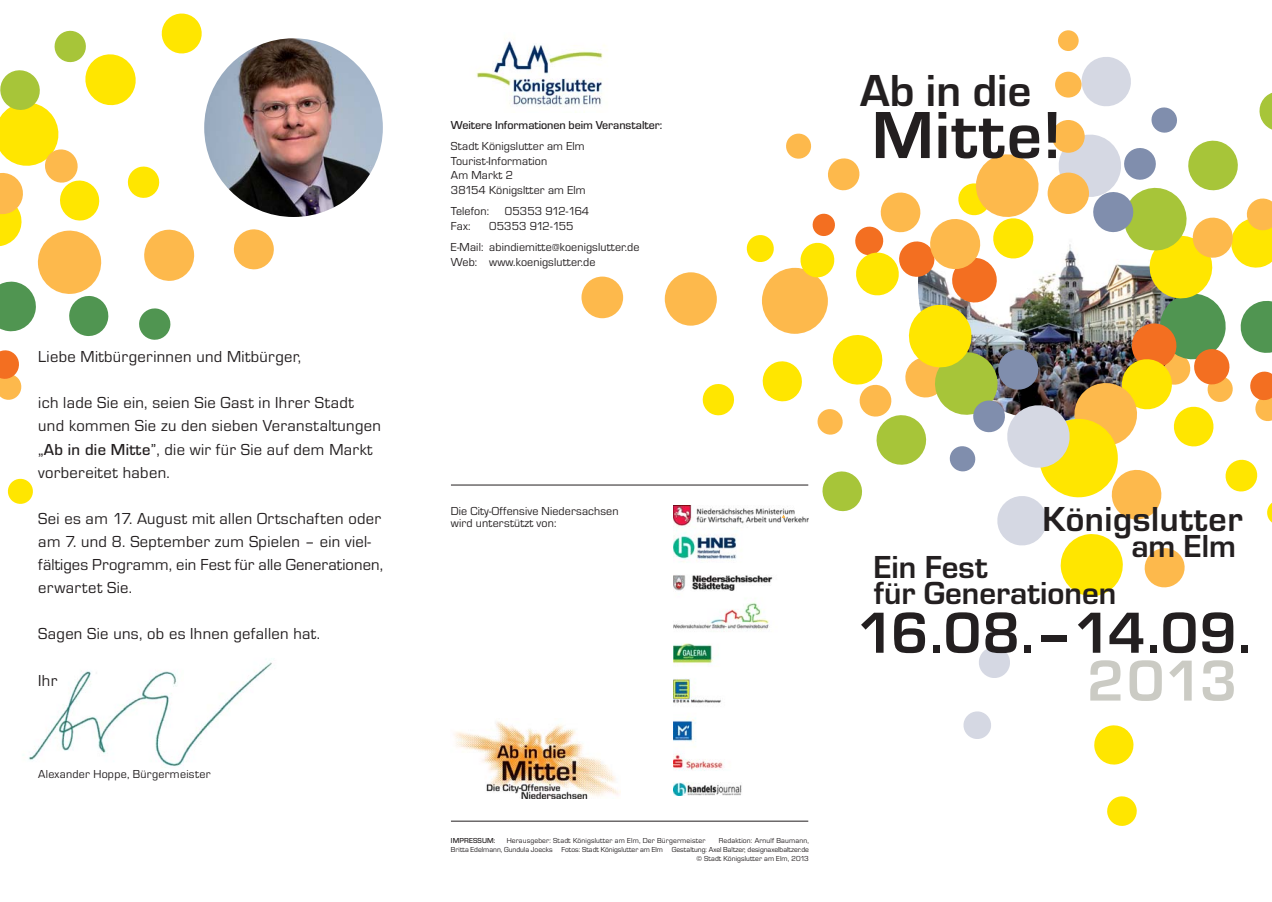
<style>
.page{position:relative;width:1272px;height:902px;background:#fff}
.page>*{position:absolute;margin:0;border:0;box-sizing:border-box;transform-origin:0 0}
.t1{font:700 69px "Eurostile T";letter-spacing:.015em;color:#231f20}
.t2{font:700 60px "Eurostile T";letter-spacing:-.02em;color:#231f20}
.t3{font:700 59.85px "Eurostile T";color:#cbcbc4}
.t4{font:700 46.5px "Eurostile T";color:#231f20}
.t5{font:700 36px "Eurostile T";letter-spacing:.015em;color:#231f20}
.t6{font:700 33px/26.4px "Eurostile T";color:#231f20}
.t7{font:16.5px/23.1px "Eurostile T";letter-spacing:.02em;color:#231f20}
.t8{font:12px/14.4px "Eurostile T";letter-spacing:.01em;color:#231f20}
.t9{font:500 12px "Eurostile T";letter-spacing:-.005em;color:#231f20}
.t10{font:7.5px/9px "Eurostile T";letter-spacing:.01em;color:#231f20;text-align:right}
.t11{font:500 7.5px "Eurostile T";letter-spacing:.015em;color:#231f20}
.s1{font-weight:500}
</style>
<div class="page">
<hr style="left:451px;top:484px;width:357px;height:1px;background:#231f20">
<img style="left:673px;top:505px;width:96px;height:290px">
<img style="left:454px;top:721px;width:167px;height:77px">
<hr style="left:451px;top:820px;width:357px;height:1px;background:#231f20">
<img style="left:476px;top:41px;width:131px;height:72px">
<svg style="left:1094px;top:725px;width:40px;height:40px"></svg>
<svg style="left:702px;top:384px;width:32px;height:32px"></svg>
<svg style="left:979px;top:647px;width:31px;height:31px"></svg>
<div style="left:664px;top:272px;width:53px;height:54px;background:#fdb94c;border-radius:50%"></div>
<div style="left:581px;top:276px;width:42px;height:42px;background:#fdb94c;border-radius:50%"></div>
<div style="left:1057px;top:30px;width:21px;height:21px;background:#fdb94c;border-radius:50%"></div>
<svg style="left:745px;top:57px;width:526px;height:541px"></svg>
<svg style="left:0;top:350px;width:22px;height:50px"></svg>
<svg style="left:7px;top:478px;width:26px;height:26px"></svg>
<svg style="left:0;top:13px;width:202px;height:327px"></svg>
<svg style="left:233px;top:229px;width:41px;height:41px"></svg>
<img style="left:23px;top:662px;width:249px;height:106px">
<img style="left:204px;top:38px;width:179px;height:179px;border-radius:50%">
<svg style="left:1107px;top:796px;width:30px;height:30px"></svg>
<svg style="left:963px;top:711px;width:28px;height:28px"></svg>
<p class="t7" style="left:38px;top:346px;width:264px">Liebe Mitbürgerinnen und Mitbürger,</p>
<p class="t7" style="left:38px;top:392px;width:344px">ich lade Sie ein, seien Sie Gast in Ihrer Stadt und kommen Sie zu den sieben Veranstaltungen „<span class="s1">Ab in die Mitte</span>”, die wir für Sie auf dem Markt vorbereitet haben.</p>
<p class="t7" style="left:38px;top:508px;width:346px">Sei es am 17. August mit allen Ortschaften oder am 7. und 8. September zum Spielen – ein viel&shy;fältiges Programm, ein Fest für alle Generationen, erwartet Sie.</p>
<p class="t7" style="left:38px;top:623px;width:283px">Sagen Sie uns, ob es Ihnen gefallen hat.</p>
<p class="t7" style="left:38px;top:670px;width:21px">Ihr</p>
<p class="t8" style="left:38px;top:767px;width:174px">Alexander Hoppe, Bürgermeister</p>
<p class="t9" style="left:451px;top:120px;width:213px">Weitere Informationen beim Veranstalter:</p>
<p class="t8" style="left:451px;top:140px;width:136px">Stadt Königslutter am Elm<br>Tourist-Information<br>Am Markt 2<br>38154 Königsltter am Elm</p>
<p class="t8" style="left:451px;top:205px;width:40px">Telefon:</p>
<p class="t8" style="left:505px;top:205px;width:86px">05353 912-164</p>
<p class="t8" style="left:451px;top:219px;width:21px">Fax:</p>
<p class="t8" style="left:451px;top:216px;width:190px;line-height:21.6px;text-indent:38px">05353 912-155<br>E-Mail: abindiemitte@koenigslutter.de</p>
<p class="t8" style="left:451px;top:255px;width:146px">Web: www.koenigslutter.de</p>
<h3 class="t4" style="left:860px;top:72px;width:173px">Ab in die</h3>
<h1 class="t1" style="left:871px;top:108px;width:192px">Mitte!</h1>
<p class="t8" style="left:451px;top:506px;width:169px;line-height:12px">Die City-Offensive Niedersachsen wird unterstützt von:</p>
<h3 class="t5" style="left:1042px;top:504px;width:202px">Königslutter</h3>
<h3 class="t6" style="left:1131px;top:535px;width:106px">am Elm</h3>
<h3 class="t6" style="left:873px;top:556px;width:244px">Ein Fest<br>für Generationen</h3>
<h2 class="t2" style="left:857px;top:609px;width:395px">16.08.–14.09.</h2>
<h3 class="t3" style="left:1086px;top:657px;width:152px">2013</h3>
<p class="t11" style="left:451px;top:837px;width:46px">IMPRESSUM:</p>
<p class="t10" style="left:506px;top:836px;width:200px">Herausgeber: Stadt Königslutter am Elm, Der Bürgermeister</p>
<p class="t10" style="left:451px;top:836px;width:359px">Redaktion: Arnulf Baumann,<br>Britta Edelmann, Gundula Joecks Fotos: Stadt Königslutter am Elm Gestaltung: Axel Baltzer, designaxelbaltzer.de © Stadt Königslutter am Elm, 2013</p>
</div>
